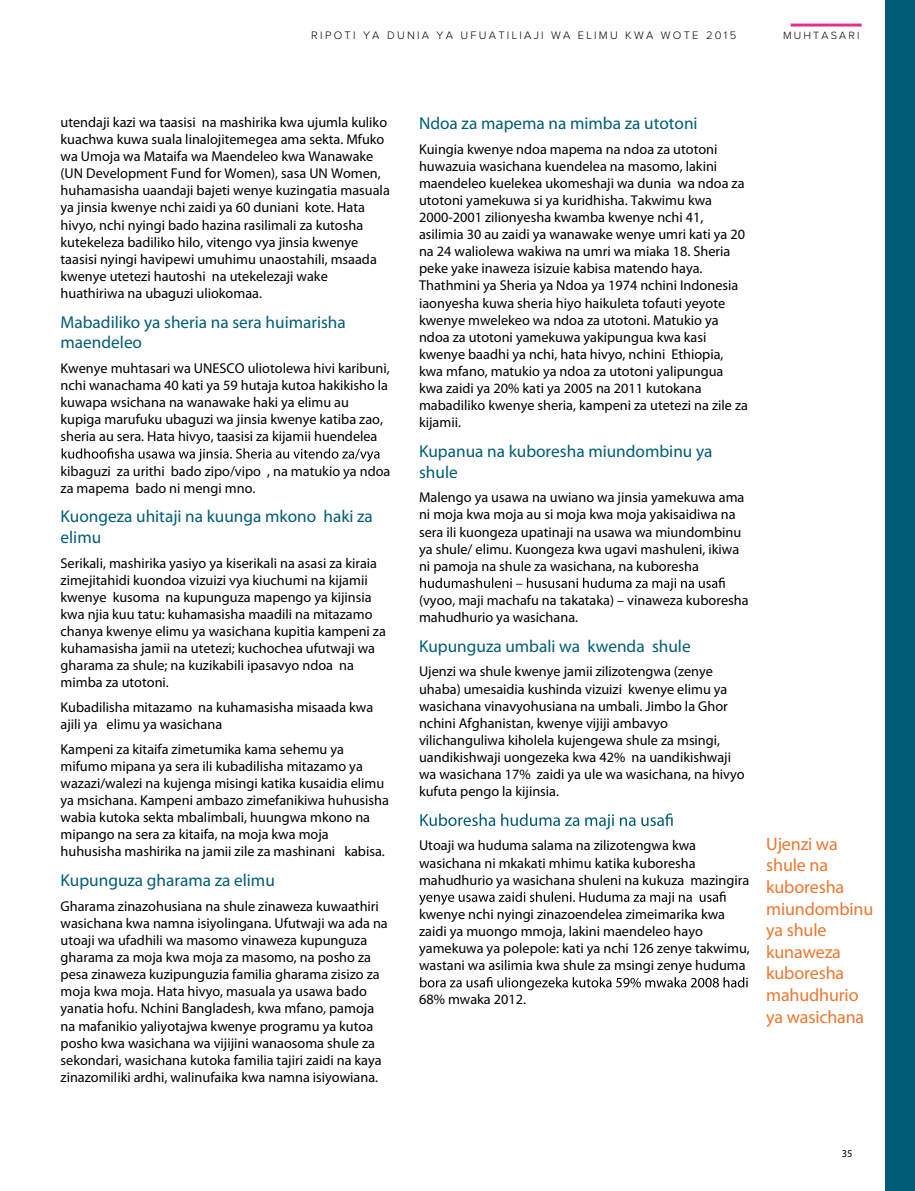
<style>
.page{position:relative;width:915px;height:1191px;background:#fff}
.page>*{position:absolute;margin:0;border:0;box-sizing:border-box;transform-origin:0 0}
.t1{font:700 18px/21.6px "Proxima Nova Cond";letter-spacing:-.01em;color:#ec772f}
.t2{font:italic 17.25px/20.7px "Proxima Nova Cond";color:#005c76}
.t3{font:300 14.25px/17.1px "DINOT";color:#000}
.t4{font:300 11.25px "Proxima Nova";letter-spacing:.2em;color:#000}
.t5{font:300 10.8px "Proxima Nova";letter-spacing:.2em;color:#000}
.t6{font:300 10.5px "Proxima Nova Cond";color:#000}
</style>
<div class="page">
<div style="left:885px;top:0;width:29px;height:1191px;background:#005c76"></div>
<hr style="left:790px;top:24px;width:71px;height:3px;background:#e6308f">
<svg style="left:62px;top:448px;width:317px;height:13px"></svg>
<svg style="left:420px;top:577px;width:304px;height:14px"></svg>
<svg style="left:420px;top:813px;width:252px;height:16px"></svg>
<svg style="left:419px;top:891px;width:306px;height:14px"></svg>
<svg style="left:420px;top:977px;width:327px;height:13px"></svg>
<p class="t4" style="left:311px;top:30px;width:426px">RIPOTI YA DUNIA YA UFUATILIAJI WA ELIMU KWA WOTE 2015</p>
<p class="t5" style="left:782px;top:31px;width:78px">MUHTASARI</p>
<p class="t3" style="left:61px;top:113px;width:330px">utendaji kazi wa taasisi na mashirika kwa ujumla kuliko kuachwa kuwa suala linalojitemegea ama sekta. Mfuko wa Umoja wa Mataifa wa Maendeleo kwa Wanawake (UN Development Fund for Women), sasa UN Women, huhamasisha uaandaji bajeti wenye kuzingatia masuala ya jinsia kwenye nchi zaidi ya 60 duniani kote. Hata hivyo, nchi nyingi bado hazina rasilimali za kutosha kutekeleza badiliko hilo, vitengo vya jinsia kwenye taasisi nyingi havipewi umuhimu unaostahili, msaada kwenye utetezi hautoshi na utekelezaji wake huathiriwa na ubaguzi uliokomaa.</p>
<p class="t2" style="left:61px;top:311px;width:287px">Mabadiliko ya sheria na sera huimarisha maendeleo</p>
<p class="t3" style="left:61px;top:359px;width:330px">Kwenye muhtasari wa UNESCO uliotolewa hivi karibuni, nchi wanachama 40 kati ya 59 hutaja kutoa hakikisho la kuwapa wsichana na wanawake haki ya elimu au kupiga marufuku ubaguzi wa jinsia kwenye katiba zao, sheria au sera. Hata hivyo, taasisi za kijamii huendelea</p>
<p class="t3" style="left:61px;top:462px;width:331px">kibaguzi za urithi bado zipo/vipo , na matukio ya ndoa za mapema bado ni mengi mno.</p>
<p class="t2" style="left:61px;top:506px;width:314px">Kuongeza uhitaji na kuunga mkono haki za elimu</p>
<p class="t3" style="left:61px;top:554px;width:327px">Serikali, mashirika yasiyo ya kiserikali na asasi za kiraia zimejitahidi kuondoa vizuizi vya kiuchumi na kijamii kwenye kusoma na kupunguza mapengo ya kijinsia kwa njia kuu tatu: kuhamasisha maadili na mitazamo chanya kwenye elimu ya wasichana kupitia kampeni za kuhamasisha jamii na utetezi; kuchochea ufutwaji wa gharama za shule; na kuzikabili ipasavyo ndoa na mimba za utotoni.</p>
<p class="t3" style="left:61px;top:698px;width:314px">Kubadilisha mitazamo na kuhamasisha misaada kwa ajili ya elimu ya wasichana</p>
<p class="t3" style="left:61px;top:740px;width:330px">Kampeni za kitaifa zimetumika kama sehemu ya mifumo mipana ya sera ili kubadilisha mitazamo ya wazazi/walezi na kujenga misingi katika kusaidia elimu ya msichana. Kampeni ambazo zimefanikiwa huhusisha wabia kutoka sekta mbalimbali, huungwa mkono na mipango na sera za kitaifa, na moja kwa moja huhusisha mashirika na jamii zile za mashinani kabisa.</p>
<p class="t2" style="left:61px;top:869px;width:216px">Kupunguza gharama za elimu</p>
<p class="t3" style="left:61px;top:897px;width:328px">Gharama zinazohusiana na shule zinaweza kuwaathiri wasichana kwa namna isiyolingana. Ufutwaji wa ada na utoaji wa ufadhili wa masomo vinaweza kupunguza gharama za moja kwa moja za masomo, na posho za pesa zinaweza kuzipunguzia familia gharama zisizo za moja kwa moja. Hata hivyo, masuala ya usawa bado yanatia hofu. Nchini Bangladesh, kwa mfano, pamoja na mafanikio yaliyotajwa kwenye programu ya kutoa posho kwa wasichana wa vijijini wanaosoma shule za sekondari, wasichana kutoka familia tajiri zaidi na kaya zinazomiliki ardhi, walinufaika kwa namna isiyowiana.</p>
<p class="t2" style="left:419px;top:113px;width:280px">Ndoa za mapema na mimba za utotoni</p>
<p class="t3" style="left:419px;top:140px;width:330px">Kuingia kwenye ndoa mapema na ndoa za utotoni huwazuia wasichana kuendelea na masomo, lakini maendeleo kuelekea ukomeshaji wa dunia wa ndoa za utotoni yamekuwa si ya kuridhisha. Takwimu kwa 2000-2001 zilionyesha kwamba kwenye nchi 41, asilimia 30 au zaidi ya wanawake wenye umri kati ya 20 na 24 waliolewa wakiwa na umri wa miaka 18. Sheria peke yake inaweza isizuie kabisa matendo haya.<br>Thathmini ya Sheria ya Ndoa ya 1974 nchini Indonesia iaonyesha kuwa sheria hiyo haikuleta tofauti yeyote kwenye mwelekeo wa ndoa za utotoni. Matukio ya ndoa za utotoni yamekuwa yakipungua kwa kasi kwenye baadhi ya nchi, hata hivyo, nchini Ethiopia, kwa mfano, matukio ya ndoa za utotoni yalipungua kwa zaidi ya 20% kati ya 2005 na 2011 kutokana mabadiliko kwenye sheria, kampeni za utetezi na zile za kijamii.</p>
<p class="t2" style="left:419px;top:440px;width:295px">Kupanua na kuboresha miundombinu ya shule</p>
<p class="t3" style="left:419px;top:489px;width:327px">Malengo ya usawa na uwiano wa jinsia yamekuwa ama ni moja kwa moja au si moja kwa moja yakisaidiwa na sera ili kuongeza upatinaji na usawa wa miundombinu ya shule/ elimu. Kuongeza kwa ugavi mashuleni, ikiwa ni pamoja na shule za wasichana, na kuboresha</p>
<p class="t3" style="left:419px;top:591px;width:331px">(vyoo, maji machafu na takataka) – vinaweza kuboresha mahudhurio ya wasichana.</p>
<p class="t2" style="left:419px;top:635px;width:273px">Kupunguza umbali wa kwenda shule</p>
<p class="t3" style="left:419px;top:663px;width:327px">Ujenzi wa shule kwenye jamii zilizotengwa (zenye uhaba) umesaidia kushinda vizuizi kwenye elimu ya wasichana vinavyohusiana na umbali. Jimbo la Ghor nchini Afghanistan, kwenye vijiji ambavyo vilichanguliwa kiholela kujengewa shule za msingi, uandikishwaji uongezeka kwa 42% na uandikishwaji wa wasichana 17% zaidi ya ule wa wasichana, na hivyo kufuta pengo la kijinsia.</p>
<p class="t3" style="left:419px;top:837px;width:332px">Utoaji wa huduma salama na zilizotengwa kwa wasichana ni mkakati mhimu katika kuboresha mahudhurio ya wasichana shuleni na kukuza mazingira</p>
<p class="t3" style="left:419px;top:905px;width:332px">kwenye nchi nyingi zinazoendelea zimeimarika kwa zaidi ya muongo mmoja, lakini maendeleo hayo yamekuwa ya polepole: kati ya nchi 126 zenye takwimu, wastani wa asilimia kwa shule za msingi zenye huduma</p>
<p class="t3" style="left:419px;top:991px;width:108px">68% mwaka 2012.</p>
<p class="t1" style="left:766px;top:832px;width:109px">Ujenzi wa shule na kuboresha miundombinu ya shule kunaweza kuboresha mahudhurio ya wasichana</p>
<p class="t6" style="left:841px;top:1146px;width:12px">35</p>
</div>
